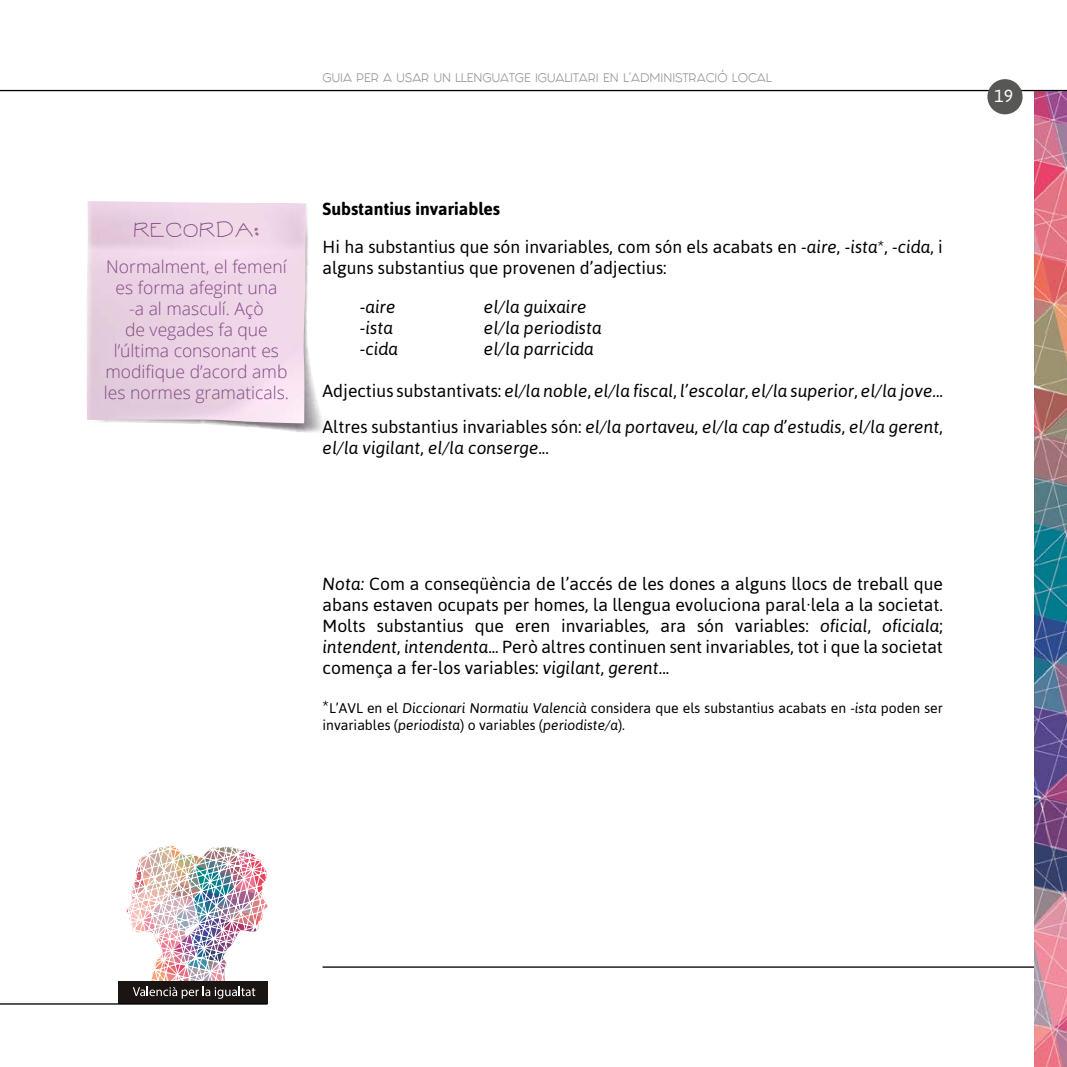
<style>
.page{position:relative;width:1067px;height:1067px;background:#fff}
.page>*{position:absolute;margin:0;border:0;box-sizing:border-box;transform-origin:0 0}
.t1{font:21px "MTF Sweetie";color:#804882}
.t2{font:17.5px/21px "Asap";color:#000}
.t3{font:italic 17.5px/35.9px "Asap";color:#000}
.t4{font:300 17.5px/21px "Open Sans";color:#804882;text-align:center}
.t5{font:700 17.5px "Asap";color:#000}
.t6{font:17.5px "Asap";color:#fff}
.t7{font:14px/16.8px "Asap";color:#000}
.t8{font:10.5px "Fashion Fetish";color:#979696}
.s1{font-style:italic}
.s2{font-style:normal}
.s3{font-size:17.5px}
</style>
<div class="page">
<hr style="left:322px;top:966px;width:729px;height:1px;background:#000">
<img style="left:1035px;top:91px;width:32px;height:976px">
<div style="left:118px;top:981px;width:149px;height:22px;background:#1a1413"></div>
<img style="left:126px;top:845px;width:142px;height:153px">
<hr style="left:0;top:1003px;width:267px;height:1px;background:#000">
<hr style="left:0;top:90px;width:1067px;height:1px;background:#000">
<div style="left:987px;top:79px;width:35px;height:35px;background:#575756;border-radius:50%"></div>
<img style="left:175px;top:207px;width:148px;height:226px">
<img style="left:86px;top:201px;width:220px;height:222px">
<p class="t8" style="left:322px;top:70px;width:450px">GUIA PER A USAR UN LLENGUATGE IGUALITARI EN L’ADMINISTRACIÓ LOCAL</p>
<p class="t1" style="left:133px;top:218px;width:127px">RECORDA:</p>
<p class="t4" style="left:104px;top:256px;width:187px">Normalment, el femení es forma afegint una<br>-a al masculí. Açò<br>de vegades fa que l’última consonant es modifique d’acord amb les normes gramaticals.</p>
<p class="t5" style="left:322px;top:198px;width:179px">Substantius invariables</p>
<p class="t2" style="left:322px;top:236px;width:622px">Hi ha substantius que són invariables, com són els acabats en <span class="s1">-aire</span>, <span class="s1">-ista*</span>, <span class="s1">-cida</span>, i alguns substantius que provenen d’adjectius:</p>
<p class="t3" style="left:360px;top:289px;width:37px">-aire</p>
<p class="t3" style="left:484px;top:289px;width:104px">el/la guixaire</p>
<p class="t3" style="left:360px;top:310px;width:34px">-ista</p>
<p class="t3" style="left:484px;top:310px;width:119px">el/la periodista</p>
<p class="t3" style="left:360px;top:331px;width:40px">-cida</p>
<p class="t3" style="left:484px;top:331px;width:111px">el/la parricida</p>
<p class="t3" style="left:322px;top:373px;width:622px"><span class="s2">Adjectius substantivats:</span> el/la noble<span class="s2">,</span> el/la fiscal<span class="s2">,</span> l’escolar<span class="s2">,</span> el/la superior<span class="s2">,</span> el/la jove...<br><span class="s2">Altres substantius invariables són:</span> el/la portaveu<span class="s2">,</span> el/la cap d’estudis<span class="s2">,</span> el/la gerent<span class="s2">,</span></p>
<p class="t3" style="left:322px;top:429px;width:228px">el/la vigilant<span class="s2">,</span> el/la conserge<span class="s2">...</span></p>
<p class="t2" style="left:322px;top:573px;width:622px;text-align:justify"><span class="s1">Nota:</span> Com a conseqüència de l’accés de les dones a alguns llocs de treball que abans estaven ocupats per homes, la llengua evoluciona paral·lela a la societat.<br>Molts substantius que eren invariables, ara són variables: <span class="s1">oficial</span>, <span class="s1">oficiala</span>; <span class="s1">intendent</span>, <span class="s1">intendenta</span>... Però altres continuen sent invariables, tot i que la societat comença a fer-los variables: <span class="s1">vigilant</span>, <span class="s1">gerent</span>...</p>
<p class="t7" style="left:322px;top:699px;width:622px"><span class="s3">*</span>L’AVL en el <span class="s1">Diccionari Normatiu Valencià</span> considera que els substantius acabats en <span class="s1">-ista</span> poden ser invariables (<span class="s1">periodista</span>) o variables (<span class="s1">periodiste/a</span>).</p>
<p class="t6" style="left:994px;top:86px;width:20px">19</p>
</div>
